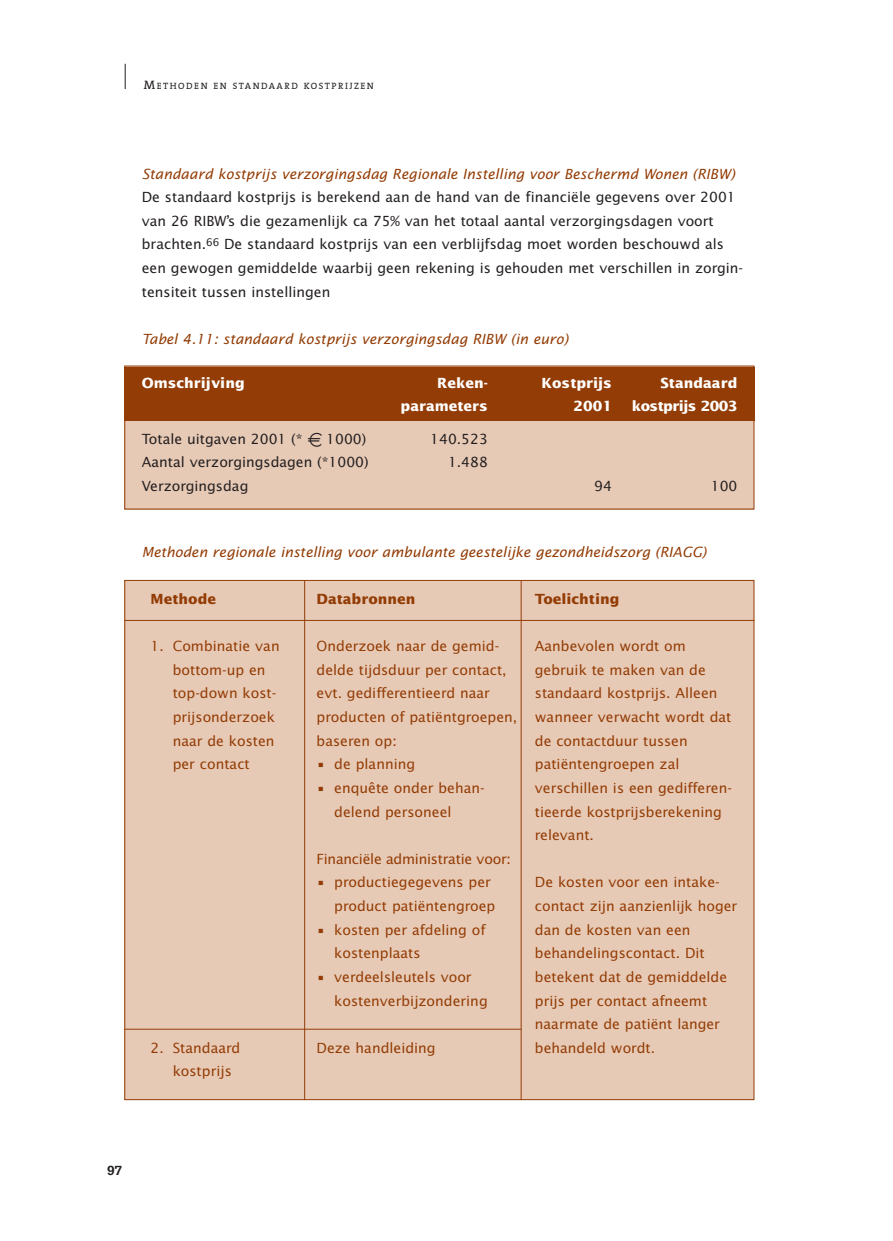
<style>
.page{position:relative;width:893px;height:1241px;background:#fff}
.page>*{position:absolute;margin:0;border:0;box-sizing:border-box;transform-origin:0 0}
.t1{font:14px/23.6px "Lucida Sans";color:#933c05}
.t2{font:14px/23.6px "Lucida Sans";color:#231f20}
.t3{font:italic 14px "Lucida Sans";color:#933c05}
.t4{font:700 14px "Lucida Sans";color:#fff}
.t5{font:700 14px "Lucida Sans";color:#933c05}
.t6{font:14px "Lucida Sans";letter-spacing:-.02em;color:#933c05}
.t7{font:700 14px "Lucida Sans";letter-spacing:-.04em;color:#fff}
.t8{font:700 14px "Serifa BT";color:#231f20}
.t9{font:9.1px "The Serif";letter-spacing:.165em;color:#231f20}
.s1{font-size:12.25px}
.s2{font-family:"Euro Logo"}
</style>
<div class="page">
<div style="left:125px;top:366px;width:629px;height:143px;background:#e7cab6"></div>
<div style="left:124px;top:367px;width:630px;height:53px;background:#933c05"></div>
<svg style="left:125px;top:64px;width:1px;height:25px"></svg>
<div style="left:125px;top:580px;width:629px;height:519px;background:#e7cab6"></div>
<hr style="left:304px;top:580px;width:1px;height:520px;background:#933c05">
<hr style="left:520px;top:580px;width:1px;height:520px;background:#933c05">
<hr style="left:124px;top:620px;width:630px;height:1px;background:#933c05">
<hr style="left:124px;top:1029px;width:397px;height:1px;background:#933c05">
<p class="t9" style="left:144px;top:83px;width:231px"><span class="s1">M</span>ETHODEN EN STANDAARD KOSTPRIJZEN</p>
<p class="t3" style="left:142px;top:168px;width:595px">Standaard kostprijs verzorgingsdag Regionale Instelling voor Beschermd Wonen (RIBW)</p>
<p class="t2" style="left:142px;top:186px;width:603px">De standaard kostprijs is berekend aan de hand van de financiële gegevens over 2001 van 26 RIBW’s die gezamenlijk ca 75% van het totaal aantal verzorgingsdagen voort brachten.<sup>66</sup> De standaard kostprijs van een verblijfsdag moet worden beschouwd als een gewogen gemiddelde waarbij geen rekening is gehouden met verschillen in zorgin&shy;tensiteit tussen instellingen</p>
<p class="t3" style="left:142px;top:333px;width:428px">Tabel 4.11: standaard kostprijs verzorgingsdag RIBW (in euro)</p>
<p class="t4" style="left:142px;top:377px;width:104px">Omschrijving</p>
<p class="t4" style="left:437px;top:377px;width:52px">Reken-</p>
<p class="t4" style="left:541px;top:377px;width:72px">Kostprijs</p>
<p class="t4" style="left:660px;top:377px;width:78px">Standaard</p>
<p class="t4" style="left:400px;top:400px;width:89px">parameters</p>
<p class="t4" style="left:573px;top:400px;width:40px">2001</p>
<p class="t7" style="left:631px;top:400px;width:107px">kostprijs 2003</p>
<p class="t2" style="left:142px;top:428px;width:226px">Totale uitgaven 2001 (* <span class="s2">e</span> 1000)</p>
<p class="t2" style="left:430px;top:428px;width:59px">140.523</p>
<p class="t2" style="left:142px;top:451px;width:228px">Aantal verzorgingsdagen (*1000)</p>
<p class="t2" style="left:448px;top:451px;width:41px">1.488</p>
<p class="t2" style="left:142px;top:475px;width:108px">Verzorgingsdag</p>
<p class="t2" style="left:594px;top:475px;width:19px">94</p>
<p class="t2" style="left:710px;top:475px;width:28px">100</p>
<p class="t3" style="left:142px;top:546px;width:566px">Methoden regionale instelling voor ambulante geestelijke gezondheidszorg (RIAGG)</p>
<p class="t5" style="left:151px;top:593px;width:67px">Methode</p>
<p class="t1" style="left:173px;top:635px;width:108px;text-indent:-22px">1. Combinatie van bottom-up en top-down kost&shy;prijsonderzoek naar de kosten per contact</p>
<p class="t5" style="left:316px;top:593px;width:100px">Databronnen</p>
<p class="t1" style="left:316px;top:635px;width:202px">Onderzoek naar de gemid&shy;delde tijdsduur per contact, evt. gedifferentieerd naar producten of patiëntgroepen, baseren op:</p>
<p class="t1" style="left:316px;top:753px;width:100px">• de planning</p>
<p class="t1" style="left:334px;top:777px;width:152px;text-indent:-18px">• enquête onder behan&shy;delend personeel</p>
<p class="t6" style="left:316px;top:853px;width:196px">Financiële administratie voor:</p>
<p class="t1" style="left:334px;top:871px;width:163px;text-indent:-18px">• productiegegevens per product patiëntengroep</p>
<p class="t1" style="left:334px;top:919px;width:153px;text-indent:-18px">• kosten per afdeling of kostenplaats</p>
<p class="t1" style="left:334px;top:966px;width:155px;text-indent:-18px">• verdeelsleutels voor kostenverbijzondering</p>
<p class="t1" style="left:316px;top:1037px;width:120px">Deze handleiding</p>
<p class="t5" style="left:535px;top:593px;width:86px">Toelichting</p>
<p class="t1" style="left:535px;top:635px;width:198px">Aanbevolen wordt om gebruik te maken van de standaard kostprijs. Alleen wanneer verwacht wordt dat de contactduur tussen patiëntengroepen zal verschillen is een gedifferen&shy;tieerde kostprijsberekening relevant.</p>
<p class="t1" style="left:535px;top:871px;width:204px">De kosten voor een intake&shy;contact zijn aanzienlijk hoger dan de kosten van een behandelingscontact. Dit betekent dat de gemiddelde prijs per contact afneemt naarmate de patiënt langer behandeld wordt.</p>
<p class="t1" style="left:173px;top:1037px;width:69px;text-indent:-22px">2. Standaard kostprijs</p>
<p class="t8" style="left:107px;top:1165px;width:17px">97</p>
</div>
